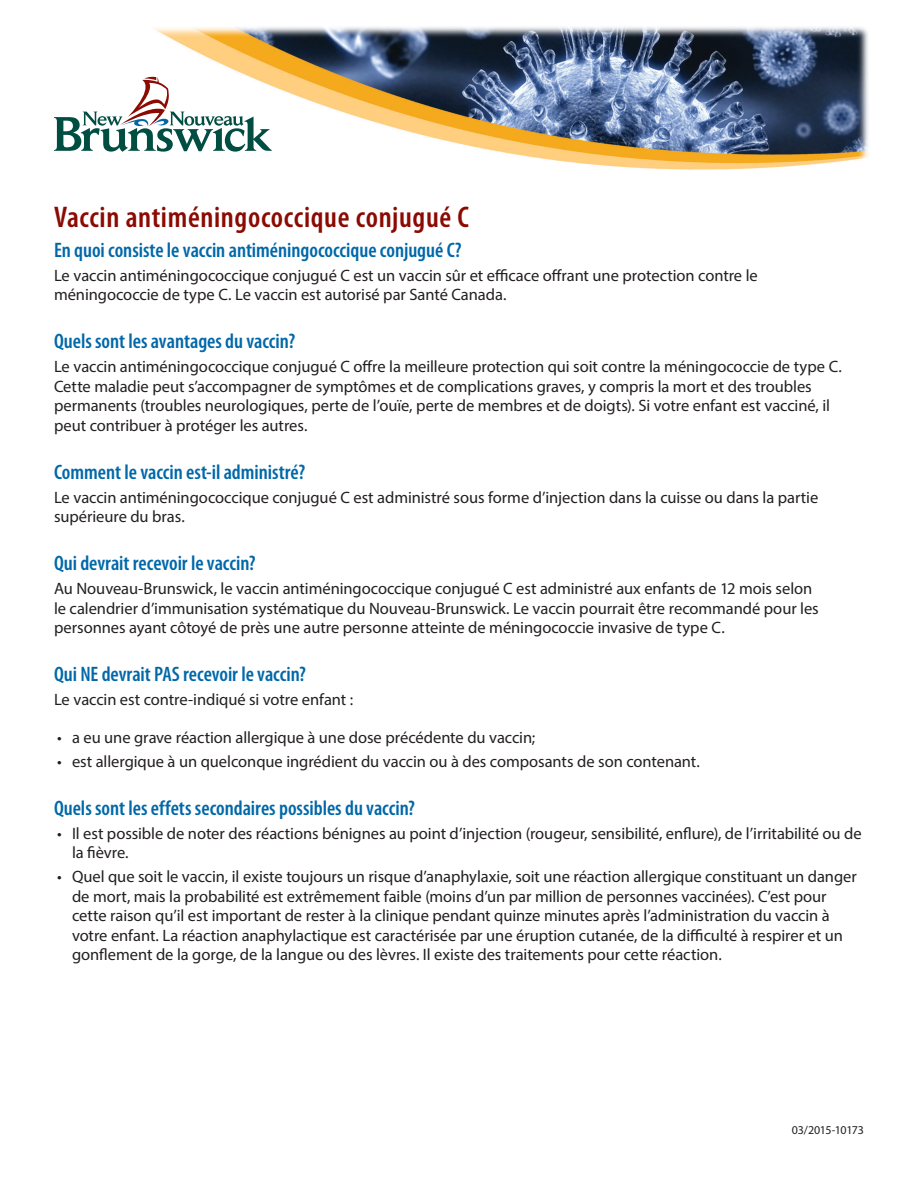
<style>
.page{position:relative;width:918px;height:1188px;background:#fff}
.page>*{position:absolute;margin:0;border:0;box-sizing:border-box;transform-origin:0 0}
.head_1{font:600 condensed 30px "Myriad Pro";letter-spacing:.02em;color:#8b0a02}
.head_2{font:600 condensed 21px "Myriad Pro";color:#0068a9}
.text{font:16.5px/19.5px "Myriad Pro";letter-spacing:-.005em;color:#231f20}
.text-2{font:12px "Myriad Pro";letter-spacing:-.035em;color:#231f20}
</style>
<div class="page">
<img style="left:154px;top:27px;width:714px;height:143px">
<svg style="left:54px;top:76px;width:218px;height:76px"></svg>
<p class="head_1" style="left:54px;top:198px;width:417px">Vaccin antiméningococcique conjugué C</p>
<p class="head_2" style="left:54px;top:237px;width:409px">En quoi consiste le vaccin antiméningococcique conjugué C?</p>
<p class="text" style="left:54px;top:265px;width:705px">Le vaccin antiméningococcique conjugué C est un vaccin sûr et efficace offrant une protection contre le méningococcie de type C. Le vaccin est autorisé par Santé Canada.</p>
<p class="head_2" style="left:54px;top:328px;width:243px">Quels sont les avantages du vaccin?</p>
<p class="text" style="left:54px;top:356px;width:789px">Le vaccin antiméningococcique conjugué C offre la meilleure protection qui soit contre la méningococcie de type C.<br>Cette maladie peut s’accompagner de symptômes et de complications graves, y compris la mort et des troubles permanents (troubles neurologiques, perte de l’ouïe, perte de membres et de doigts). Si votre enfant est vacciné, il peut contribuer à protéger les autres.</p>
<p class="head_2" style="left:54px;top:459px;width:253px">Comment le vaccin est-il administré?</p>
<p class="text" style="left:54px;top:487px;width:766px">Le vaccin antiméningococcique conjugué C est administré sous forme d’injection dans la cuisse ou dans la partie supérieure du bras.</p>
<p class="head_2" style="left:54px;top:550px;width:203px">Qui devrait recevoir le vaccin?</p>
<p class="text" style="left:54px;top:578px;width:766px">Au Nouveau-Brunswick, le vaccin antiméningococcique conjugué C est administré aux enfants de 12 mois selon le calendrier d’immunisation systématique du Nouveau-Brunswick. Le vaccin pourrait être recommandé pour les personnes ayant côtoyé de près une autre personne atteinte de méningococcie invasive de type C.</p>
<p class="head_2" style="left:54px;top:661px;width:253px">Qui NE devrait PAS recevoir le vaccin?</p>
<p class="text" style="left:54px;top:689px;width:301px">Le vaccin est contre-indiqué si votre enfant :</p>
<p class="text" style="left:57px;top:727px;width:480px">• a eu une grave réaction allergique à une dose précédente du vaccin;</p>
<p class="text" style="left:57px;top:751px;width:644px">• est allergique à un quelconque ingrédient du vaccin ou à des composants de son contenant.</p>
<p class="head_2" style="left:54px;top:795px;width:362px">Quels sont les effets secondaires possibles du vaccin?</p>
<p class="text" style="left:72px;top:823px;width:791px;text-indent:-15px">• Il est possible de noter des réactions bénignes au point d’injection (rougeur, sensibilité, enflure), de l’irritabilité ou de la fièvre.</p>
<p class="text" style="left:72px;top:866px;width:786px;text-indent:-15px">• Quel que soit le vaccin, il existe toujours un risque d’anaphylaxie, soit une réaction allergique constituant un danger de mort, mais la probabilité est extrêmement faible (moins d’un par million de personnes vaccinées). C’est pour cette raison qu’il est important de rester à la clinique pendant quinze minutes après l’administration du vaccin à votre enfant. La réaction anaphylactique est caractérisée par une éruption cutanée, de la difficulté à respirer et un gonflement de la gorge, de la langue ou des lèvres. Il existe des traitements pour cette réaction.</p>
<p class="text-2" style="left:792px;top:1123px;width:74px">03/2015-10173</p>
</div>
